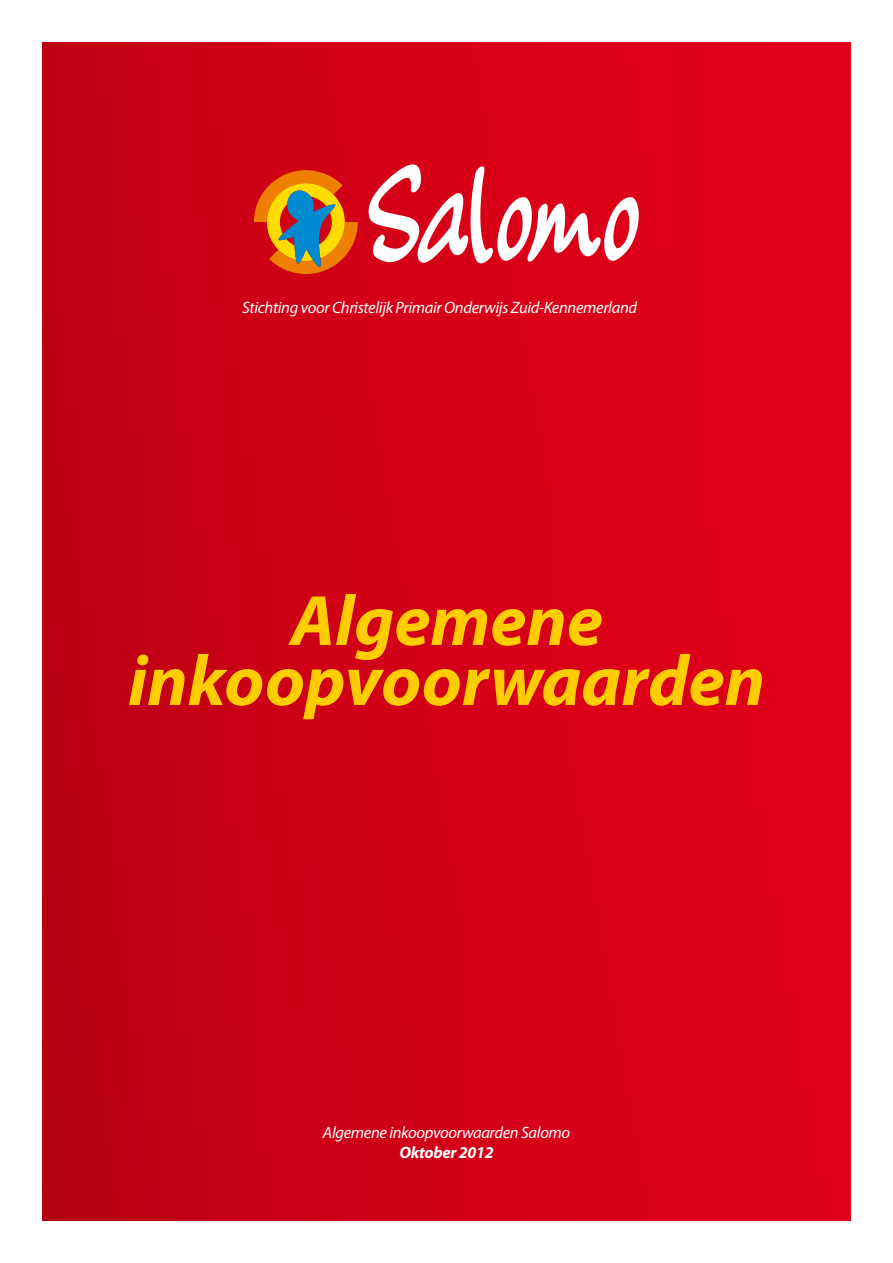
<style>
.page{position:relative;width:893px;height:1263px;background:#fff}
.page>*{position:absolute;margin:0;border:0;box-sizing:border-box;transform-origin:0 0}
.t1{font:italic 700 72px/60px "Myriad Pro";color:#fc0;text-align:center}
.t2{font:italic 16.5px "Myriad Pro";letter-spacing:-.02em;color:#fff}
.t3{font:italic 700 16.5px "Myriad Pro";letter-spacing:-.02em;color:#fff}
</style>
<div class="page">
<div style="left:43px;top:43px;width:807px;height:1177px;background:linear-gradient(to right,#bf0014,#e4001a)"></div>
<svg style="left:254px;top:170px;width:104px;height:104px;background:#ba652d"></svg>
<svg style="left:365px;top:163px;width:274px;height:103px"></svg>
<p class="t2" style="left:242px;top:297px;width:396px">Stichting voor Christelijk Primair Onderwijs Zuid-Kennemerland</p>
<h1 class="t1" style="left:128px;top:588px;width:638px">Algemene inkoopvoorwaarden</h1>
<p class="t2" style="left:323px;top:1122px;width:249px">Algemene inkoopvoorwaarden Salomo</p>
<p class="t3" style="left:400px;top:1141px;width:96px">Oktober 2012</p>
</div>
